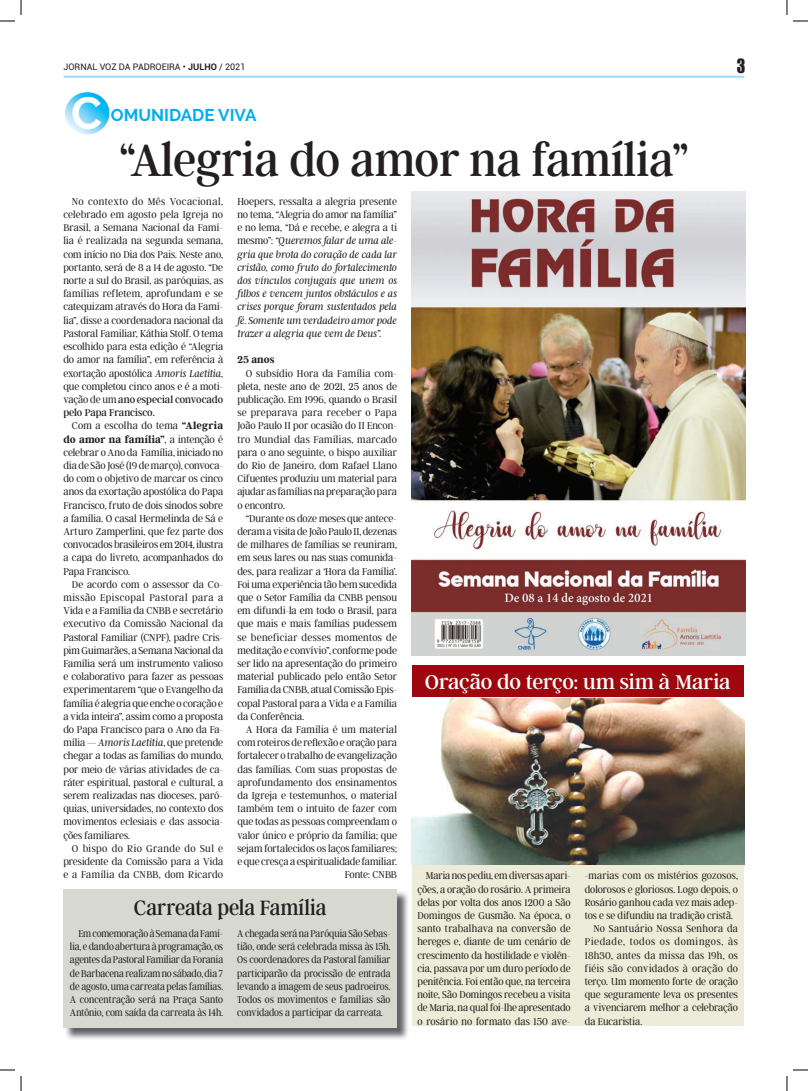
<style>
.page{position:relative;width:808px;height:1091px;background:#fff}
.page>*{position:absolute;margin:0;border:0;box-sizing:border-box;transform-origin:0 0}
.t1{font:50px "Argent CF";color:#231f20;scale:.94 1}
.t2{font:700 45px "Raleway";color:#fff}
.t3{font:23px "Argent CF";color:#231f20;scale:.9 1}
.t4{font:22px "Argent CF";letter-spacing:-.01em;color:#fff}
.t5{font:18px "Impact";color:#231f20;scale:.9 1}
.t6{font:700 17px "Raleway";color:#00aeef}
.t7{font:300 11px/13.2px "Argent CF";color:#231f20;text-align:justify;scale:.94 1}
.t8{font:300 11px/13.2px "Argent CF";color:#231f20;text-align:justify;scale:.93 1}
.t9{font:300 11px/13.2px "Argent CF";color:#231f20;text-align:justify;scale:.88 1}
.t10{font:italic 300 11px/13.2px "Argent CF";letter-spacing:-.005em;color:#231f20;text-align:justify;scale:.94 1}
.t11{font:300 11px "Argent CF";letter-spacing:.03em;color:#231f20;scale:.93 1}
.t12{font:300 11px "Argent CF";letter-spacing:.025em;color:#231f20;scale:.93 1}
.t13{font:300 11px "Argent CF";letter-spacing:.06em;color:#231f20;scale:.93 1}
.t14{font:700 11px "Argent CF";letter-spacing:.005em;color:#231f20;scale:.94 1}
.t15{font:9px "Roboto";color:#231f20}
.s1{font-weight:700}
.s2{font-style:italic}
.s3{font-weight:400}
.s4{font-style:normal}
</style>
<div class="page">
<hr style="left:64px;top:76px;width:680px;height:2px;background:#9cdcf8">
<div style="left:412px;top:665px;width:331px;height:35px;background:#9d070d"></div>
<div style="left:412px;top:709px;width:331px;height:317px;background:#ececd8"></div>
<img style="left:65px;top:892px;width:343px;height:147px">
<div style="left:63px;top:889px;width:334px;height:138px;background:#d7d8cf"></div>
<img style="left:65px;top:92px;width:45px;height:42px">
<img style="left:411px;top:192px;width:334px;height:464px">
<img style="left:411px;top:698px;width:333px;height:167px">
<svg style="left:0;top:0;width:22px;height:22px"></svg>
<svg style="left:0;top:1069px;width:22px;height:22px"></svg>
<svg style="left:786px;top:0;width:21px;height:22px"></svg>
<svg style="left:786px;top:1069px;width:21px;height:22px"></svg>
<p class="t15" style="left:64px;top:61px;width:183px">JORNAL VOZ DA PADROEIRA • <span class="s1">JULHO</span> / 2021</p>
<h3 class="t5" style="left:736px;top:52px;width:11px">3</h3>
<h2 class="t2" style="left:71px;top:87px;width:32px">C</h2>
<h3 class="t6" style="left:111px;top:105px;width:147px">OMUNIDADE VIVA</h3>
<h1 class="t1" style="left:119px;top:134px;width:608px">“Alegria do amor na família”</h1>
<p class="t7" style="left:63px;top:195px;width:171px;text-indent:8px">No contexto do Mês Vocacional, celebrado em agosto pela Igreja no Brasil, a Semana Nacional da Famí&shy;lia é realizada na segunda semana, com início no Dia dos Pais. Neste ano, portanto, será de 8 a 14 de agosto. “De norte a sul do Brasil, as paróquias, as famílias refletem, aprofundam e se catequizam através do Hora da Famí&shy;lia”, disse a coordenadora nacional da Pastoral Familiar, Káthia Stolf. O tema escolhido para esta edição é “Alegria do amor na família”, em referência à exortação apostólica <span class="s2">Amoris Laetitia</span>, que completou cinco anos e é a moti&shy;vação de um <span class="s3">ano especial convocado pelo Papa Francisco.</span></p>
<p class="t7" style="left:63px;top:420px;width:171px;text-indent:8px">Com a escolha do tema <span class="s1">“Alegria do amor na família”</span>, a intenção é celebrar o Ano da Família, iniciado no dia de São José (19 de março), convoca&shy;do com o objetivo de marcar os cinco anos da exortação apostólica do Papa Francisco, fruto de dois sínodos sobre a família. O casal Hermelinda de Sá e Arturo Zamperlini, que fez parte dos convocados brasileiros em 2014, ilustra a capa do livreto, acompanhados do Papa Francisco.</p>
<p class="t7" style="left:63px;top:578px;width:171px;text-indent:8px">De acordo com o assessor da Co&shy;missão Episcopal Pastoral para a Vida e a Família da CNBB e secretário executivo da Comissão Nacional da Pastoral Familiar (CNPF), padre Cris&shy;pim Guimarães, a Semana Nacional da Família será um instrumento valioso e colaborativo para fazer as pessoas experimentarem “que o Evangelho da família é alegria que enche o coração e a vida inteira”, assim como a proposta do Papa Francisco para o Ano da Fa&shy;mília — <span class="s2">Amoris Laetitia</span>, que pretende chegar a todas as famílias do mundo, por meio de várias atividades de ca&shy;ráter espiritual, pastoral e cultural, a serem realizadas nas dioceses, paró&shy;quias, universidades, no contexto dos movimentos eclesiais e das associa&shy;ções familiares.</p>
<p class="t7" style="left:63px;top:842px;width:171px;text-indent:8px">O bispo do Rio Grande do Sul e presidente da Comissão para a Vida e a Família da CNBB, dom Ricardo</p>
<p class="t10" style="left:237px;top:195px;width:171px"><span class="s4">Hoepers, ressalta a alegria presente no tema, “Alegria do amor na família” e no lema, “Dá e recebe, e alegra a ti mesmo”:</span> “Queremos falar de uma ale&shy;gria que brota do coração de cada lar cristão, como fruto do fortalecimento dos vínculos conjugais que unem os filhos e vencem juntos obstáculos e as crises porque foram sustentados pela fé. Somente um verdadeiro amor pode trazer a alegria que vem de Deus”.</p>
<p class="t14" style="left:237px;top:354px;width:41px">25 anos</p>
<p class="t7" style="left:237px;top:367px;width:171px;text-indent:8px">O subsídio Hora da Família com&shy;pleta, neste ano de 2021, 25 anos de publicação. Em 1996, quando o Brasil se preparava para receber o Papa João Paulo II por ocasião do II Encon&shy;tro Mundial das Famílias, marcado para o ano seguinte, o bispo auxiliar do Rio de Janeiro, dom Rafael Llano Cifuentes produziu um material para ajudar as famílias na preparação para o encontro.</p>
<p class="t7" style="left:237px;top:512px;width:171px;text-indent:8px">“Durante os doze meses que antece&shy;deram a visita de João Paulo II, dezenas de milhares de famílias se reuniram, em seus lares ou nas suas comunida&shy;des, para realizar a ‘Hora da Família’.<br>Foi uma experiência tão bem sucedida que o Setor Família da CNBB pensou em difundi-la em todo o Brasil, para que mais e mais famílias pudessem se beneficiar desses momentos de meditação e convívio”, conforme pode ser lido na apresentação do primeiro material publicado pelo então Setor Família da CNBB, atual Comissão Epis&shy;copal Pastoral para a Vida e a Família da Conferência.</p>
<p class="t7" style="left:237px;top:723px;width:171px;text-align:right">A Hora da Família é um material com roteiros de reflexão e oração para fortalecer o trabalho de evangelização das famílias. Com suas propostas de aprofundamento dos ensinamentos da Igreja e testemunhos, o material também tem o intuito de fazer com que todas as pessoas compreendam o valor único e próprio da família; que sejam fortalecidos os laços familiares; e que cresça a espiritualidade familiar.<br>Fonte: CNBB</p>
<h3 class="t4" style="left:424px;top:671px;width:307px">Oração do terço: um sim à Maria</h3>
<p class="t8" style="left:417px;top:870px;width:166px;text-indent:9px">Maria nos pediu, em diversas apari&shy;ções, a oração do rosário. A primeira delas por volta dos anos 1200 a São Domingos de Gusmão. Na época, o santo trabalhava na conversão de hereges e, diante de um cenário de crescimento da hostilidade e violên&shy;cia, passava por um duro período de penitência. Foi então que, na terceira noite, São Domingos recebeu a visita de Maria, na qual foi-lhe apresentado o rosário no formato das 150 ave-</p>
<p class="t8" style="left:584px;top:870px;width:166px">-marias com os mistérios gozosos,</p>
<p class="t8" style="left:584px;top:883px;width:166px">dolorosos e gloriosos. Logo depois, o</p>
<p class="t8" style="left:584px;top:896px;width:166px">Rosário ganhou cada vez mais adep-</p>
<p class="t8" style="left:584px;top:909px;width:161px">tos e se difundiu na tradição cristã.</p>
<p class="t11" style="left:593px;top:923px;width:157px">No Santuário Nossa Senhora da</p>
<p class="t13" style="left:584px;top:936px;width:166px">Piedade, todos os domingos, às</p>
<p class="t12" style="left:584px;top:949px;width:166px">18h30, antes da missa das 19h, os</p>
<p class="t11" style="left:584px;top:962px;width:166px">fiéis são convidados à oração do</p>
<p class="t8" style="left:584px;top:975px;width:166px">terço. Um momento forte de oração</p>
<p class="t8" style="left:584px;top:988px;width:166px">que seguramente leva os presentes</p>
<p class="t8" style="left:584px;top:1002px;width:166px">a vivenciarem melhor a celebração</p>
<p class="t8" style="left:584px;top:1015px;width:63px">da Eucaristia.</p>
<h3 class="t3" style="left:134px;top:896px;width:215px">Carreata pela Família</h3>
<p class="t9" style="left:237px;top:927px;width:175px">A chegada será na Paróquia São Sebas&shy;tião, onde será celebrada missa às 15h.<br>Os coordenadores da Pastoral familiar participarão da procissão de entrada levando a imagem de seus padroeiros.<br>Todos os movimentos e famílias são convidados a participar da carreata.</p>
<p class="t9" style="left:70px;top:927px;width:175px;text-indent:9px">Em comemoração à Semana da Famí&shy;lia, e dando abertura à programação, os agentes da Pastoral Familiar da Forania de Barbacena realizam no sábado, dia 7 de agosto, uma carreata pelas famílias.<br>A concentração será na Praça Santo Antônio, com saída da carreata às 14h.</p>
</div>
